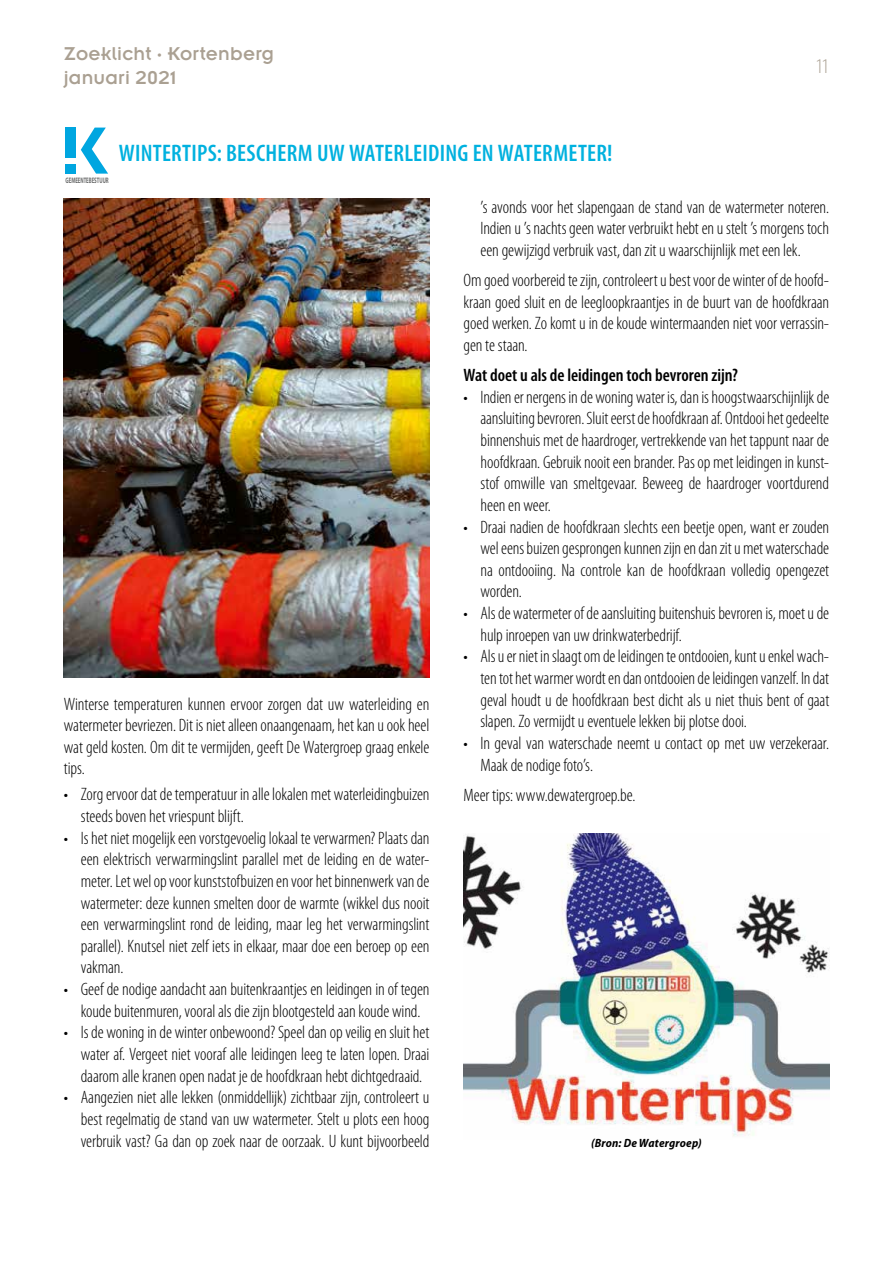
<style>
.page{position:relative;width:893px;height:1263px;background:#fff}
.page>*{position:absolute;margin:0;border:0;box-sizing:border-box;transform-origin:0 0}
.t1{font:600 condensed 24px "Myriad Pro";letter-spacing:.01em;color:#00b1df}
.t2{font:300 condensed 21px "Myriad Pro";color:#aaa092}
.t3{font:20.4px/24.6px "Insignia LT Std";letter-spacing:.01em;color:#aaa092}
.t4{font:300 condensed 18px/21.6px "Myriad Pro";letter-spacing:-.005em;color:#000;text-align:justify}
.t5{font:600 condensed 18px "Myriad Pro";color:#000}
.t6{font:italic 700 semi-condensed 12px "Myriad Pro";letter-spacing:.015em;color:#000}
.t7{font:700 7.95px "Myriad Pro";color:#6f7070;scale:.6 1}
</style>
<div class="page">
<svg style="left:81px;top:128px;width:27px;height:46px"></svg>
<div style="left:66px;top:164px;width:10px;height:10px;background:#00a6e0"></div>
<div style="left:66px;top:128px;width:10px;height:30px;background:#00a6e0"></div>
<img style="left:464px;top:833px;width:365px;height:303px">
<img style="left:64px;top:198px;width:365px;height:479px">
<p class="t3" style="left:64px;top:41px;width:212px">Zoeklicht · Kortenberg januari 2021</p>
<p class="t7" style="left:66px;top:175px;width:73px">GEMEENTEBESTUUR</p>
<h1 class="t1" style="left:119px;top:140px;width:495px">WINTERTIPS: BESCHERM UW WATERLEIDING EN WATERMETER!</h1>
<p class="t2" style="left:815px;top:54px;width:15px">11</p>
<p class="t4" style="left:64px;top:693px;width:367px">Winterse temperaturen kunnen ervoor zorgen dat uw waterleiding en watermeter bevriezen. Dit is niet alleen onaangenaam, het kan u ook heel wat geld kosten. Om dit te vermijden, geeft De Watergroep graag enkele tips.</p>
<p class="t4" style="left:81px;top:784px;width:350px;text-indent:-17px">• Zorg ervoor dat de temperatuur in alle lokalen met waterleidingbuizen steeds boven het vriespunt blijft.</p>
<p class="t4" style="left:81px;top:827px;width:350px;text-indent:-17px">• Is het niet mogelijk een vorstgevoelig lokaal te verwarmen? Plaats dan een elektrisch verwarmingslint parallel met de leiding en de water&shy;meter. Let wel op voor kunststofbuizen en voor het binnenwerk van de watermeter: deze kunnen smelten door de warmte (wikkel dus nooit een verwarmingslint rond de leiding, maar leg het verwarmingslint parallel). Knutsel niet zelf iets in elkaar, maar doe een beroep op een vakman.</p>
<p class="t4" style="left:64px;top:979px;width:367px;text-align:center">• Geef de nodige aandacht aan buitenkraantjes en leidingen in of tegen koude buitenmuren, vooral als die zijn blootgesteld aan koude wind.</p>
<p class="t4" style="left:81px;top:1022px;width:350px;text-indent:-17px">• Is de woning in de winter onbewoond? Speel dan op veilig en sluit het water af. Vergeet niet vooraf alle leidingen leeg te laten lopen. Draai daarom alle kranen open nadat je de hoofdkraan hebt dichtgedraaid.</p>
<p class="t4" style="left:81px;top:1087px;width:350px;text-indent:-17px">• Aangezien niet alle lekken (onmiddellijk) zichtbaar zijn, controleert u best regelmatig de stand van uw watermeter. Stelt u plots een hoog verbruik vast? Ga dan op zoek naar de oorzaak. U kunt bijvoorbeeld</p>
<p class="t4" style="left:480px;top:196px;width:350px">’s avonds voor het slapengaan de stand van de watermeter noteren.<br>Indien u ’s nachts geen water verbruikt hebt en u stelt ’s morgens toch een gewijzigd verbruik vast, dan zit u waarschijnlijk met een lek.</p>
<p class="t4" style="left:463px;top:270px;width:367px">Om goed voorbereid te zijn, controleert u best voor de winter of de hoofd&shy;kraan goed sluit en de leegloopkraantjes in de buurt van de hoofdkraan goed werken. Zo komt u in de koude wintermaanden niet voor verrassin&shy;gen te staan.</p>
<p class="t5" style="left:463px;top:365px;width:276px">Wat doet u als de leidingen toch bevroren zijn?</p>
<p class="t4" style="left:480px;top:386px;width:350px;text-indent:-17px">• Indien er nergens in de woning water is, dan is hoogstwaarschijnlijk de aansluiting bevroren. Sluit eerst de hoofdkraan af. Ontdooi het gedeelte binnenshuis met de haardroger, vertrekkende van het tappunt naar de hoofdkraan. Gebruik nooit een brander. Pas op met leidingen in kunst&shy;stof omwille van smeltgevaar. Beweeg de haardroger voortdurend heen en weer.</p>
<p class="t4" style="left:480px;top:516px;width:350px;text-indent:-17px">• Draai nadien de hoofdkraan slechts een beetje open, want er zouden wel eens buizen gesprongen kunnen zijn en dan zit u met waterschade na ontdooiing. Na controle kan de hoofdkraan volledig opengezet worden.</p>
<p class="t4" style="left:480px;top:603px;width:350px;text-indent:-17px">• Als de watermeter of de aansluiting buitenshuis bevroren is, moet u de hulp inroepen van uw drinkwaterbedrijf.</p>
<p class="t4" style="left:480px;top:646px;width:350px;text-indent:-17px">• Als u er niet in slaagt om de leidingen te ontdooien, kunt u enkel wach&shy;ten tot het warmer wordt en dan ontdooien de leidingen vanzelf. In dat geval houdt u de hoofdkraan best dicht als u niet thuis bent of gaat slapen. Zo vermijdt u eventuele lekken bij plotse dooi.</p>
<p class="t4" style="left:480px;top:733px;width:350px;text-indent:-17px">• In geval van waterschade neemt u contact op met uw verzekeraar.<br>Maak de nodige foto’s.</p>
<p class="t4" style="left:463px;top:784px;width:174px">Meer tips: www.dewatergroep.be.</p>
<p class="t6" style="left:591px;top:1136px;width:112px">(Bron: De Watergroep)</p>
</div>
